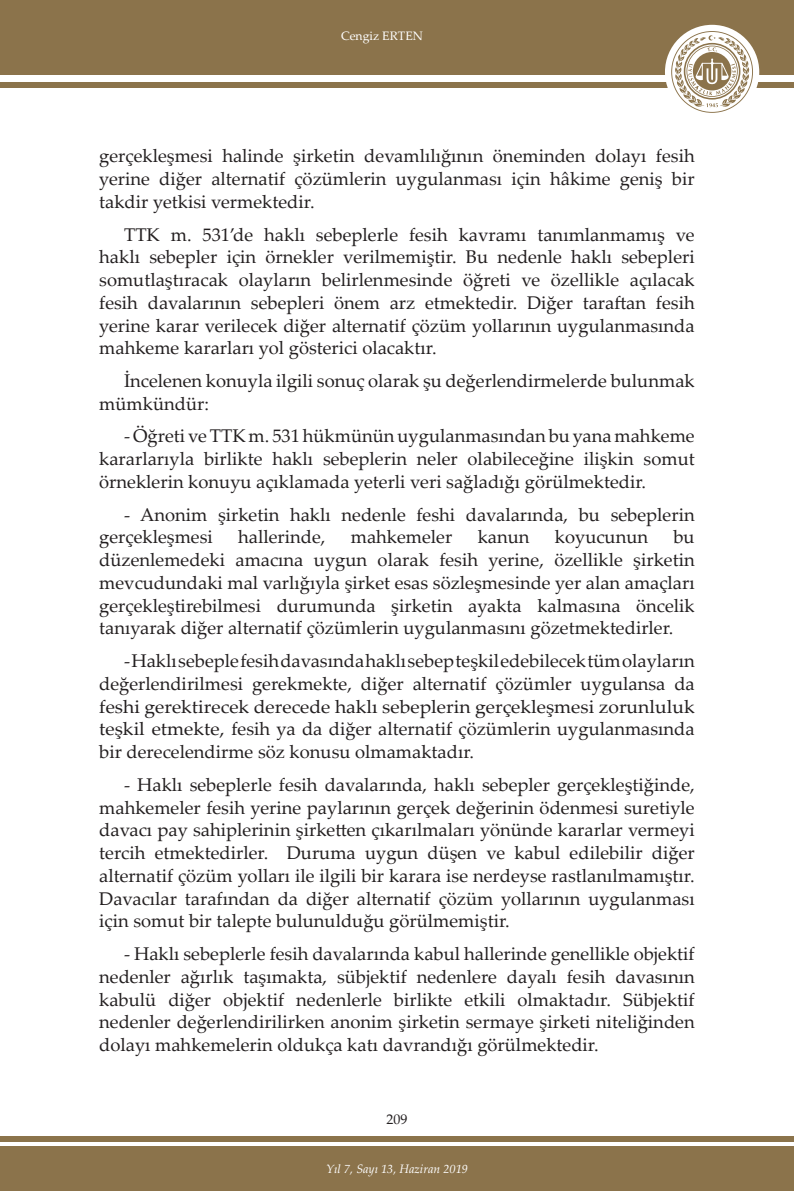
<style>
.page{position:relative;width:794px;height:1191px;background:#fff}
.page>*{position:absolute;margin:0;border:0;box-sizing:border-box;transform-origin:0 0}
.t1{font:18.38px/22.8px "Palatino Linotype";color:#231f20;text-align:justify}
.t2{font:14px "Palatino Linotype";color:#231f20}
.t3{font:italic 12.25px "Palatino Linotype";color:#fff}
.t4{font:12.25px "Palatino Linotype";color:#fff}
</style>
<div class="page">
<div style="left:0;top:1136px;width:794px;height:5px;background:#8b734b"></div>
<div style="left:0;top:1146px;width:794px;height:45px;background:#8b734b"></div>
<div style="left:0;top:82px;width:794px;height:6px;background:#8b734b"></div>
<div style="left:0;top:0;width:794px;height:74px;background:#8b734b"></div>
<div style="left:665px;top:25px;width:94px;height:94px;background:#fff;border-radius:50%"></div>
<svg style="left:671px;top:31px;width:82px;height:82px"></svg>
<p class="t4" style="left:341px;top:28px;width:84px">Cengiz ERTEN</p>
<p class="t1" style="left:99px;top:144px;width:597px">gerçekleşmesi halinde şirketin devamlılığının öneminden dolayı fesih yerine diğer alternatif çözümlerin uygulanması için hâkime geniş bir takdir yetkisi vermektedir.</p>
<p class="t1" style="left:99px;top:222px;width:597px;text-indent:25px">TTK m. 531’de haklı sebeplerle fesih kavramı tanımlanmamış ve haklı sebepler için örnekler verilmemiştir. Bu nedenle haklı sebepleri somutlaştıracak olayların belirlenmesinde öğreti ve özellikle açılacak fesih davalarının sebepleri önem arz etmektedir. Diğer taraftan fesih yerine karar verilecek diğer alternatif çözüm yollarının uygulanmasında mahkeme kararları yol gösterici olacaktır.</p>
<p class="t1" style="left:99px;top:369px;width:597px;text-indent:25px">İncelenen konuyla ilgili sonuç olarak şu değerlendirmelerde bulunmak mümkündür:</p>
<p class="t1" style="left:99px;top:424px;width:597px;text-indent:25px">- Öğreti ve TTK m. 531 hükmünün uygulanmasından bu yana mahkeme kararlarıyla birlikte haklı sebeplerin neler olabileceğine ilişkin somut örneklerin konuyu açıklamada yeterli veri sağladığı görülmektedir.</p>
<p class="t1" style="left:99px;top:502px;width:597px;text-indent:25px">- Anonim şirketin haklı nedenle feshi davalarında, bu sebeplerin gerçekleşmesi</p>
<p class="t1" style="left:99px;top:525px;width:597px;text-indent:574px">bu düzenlemedeki amacına uygun olarak fesih yerine, özellikle şirketin mevcudundaki mal varlığıyla şirket esas sözleşmesinde yer alan amaçları gerçekleştirebilmesi durumunda şirketin ayakta kalmasına öncelik tanıyarak diğer alternatif çözümlerin uygulanmasını gözetmektedirler.</p>
<p class="t1" style="left:99px;top:649px;width:597px;text-indent:25px">- Haklı sebeple fesih davasında haklı sebep teşkil edebilecek tüm olayların değerlendirilmesi gerekmekte, diğer alternatif çözümler uygulansa da feshi gerektirecek derecede haklı sebeplerin gerçekleşmesi zorunluluk teşkil etmekte, fesih ya da diğer alternatif çözümlerin uygulanmasında bir derecelendirme söz konusu olmamaktadır.</p>
<p class="t1" style="left:99px;top:772px;width:597px;text-indent:25px">- Haklı sebeplerle fesih davalarında, haklı sebepler gerçekleştiğinde, mahkemeler fesih yerine paylarının gerçek değerinin ödenmesi suretiyle davacı pay sahiplerinin şirketten çıkarılmaları yönünde kararlar vermeyi tercih etmektedirler. Duruma uygun düşen ve kabul edilebilir diğer alternatif çözüm yolları ile ilgili bir karara ise nerdeyse rastlanılmamıştır.<br>Davacılar tarafından da diğer alternatif çözüm yollarının uygulanması için somut bir talepte bulunulduğu görülmemiştir.</p>
<p class="t1" style="left:99px;top:941px;width:597px;text-indent:25px">- Haklı sebeplerle fesih davalarında kabul hallerinde genellikle objektif nedenler ağırlık taşımakta, sübjektif nedenlere dayalı fesih davasının kabulü diğer objektif nedenlerle birlikte etkili olmaktadır. Sübjektif nedenler değerlendirilirken anonim şirketin sermaye şirketi niteliğinden dolayı mahkemelerin oldukça katı davrandığı görülmektedir.</p>
<p class="t1" style="left:238px;top:525px;width:89px">hallerinde,</p>
<p class="t1" style="left:351px;top:525px;width:103px">mahkemeler</p>
<p class="t1" style="left:478px;top:525px;width:53px">kanun</p>
<p class="t1" style="left:555px;top:525px;width:95px">koyucunun</p>
<p class="t2" style="left:386px;top:1109px;width:22px">209</p>
<p class="t3" style="left:326px;top:1159px;width:143px">Yıl 7, Sayı 13, Haziran 2019</p>
</div>
